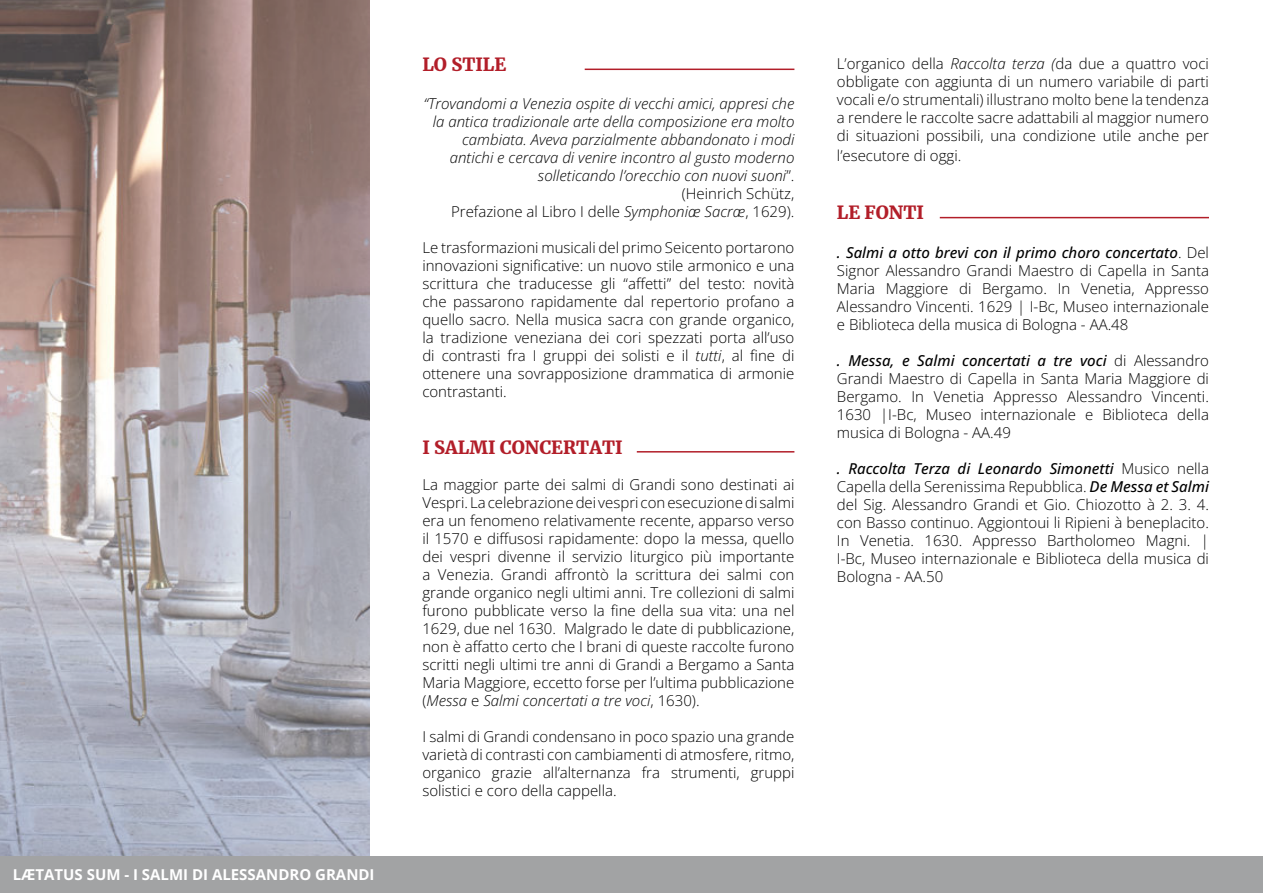
<style>
.page{position:relative;width:1263px;height:893px;background:#fff}
.page>*{position:absolute;margin:0;border:0;box-sizing:border-box;transform-origin:0 0}
.t1{font:900 18px "Merriweather";color:#b21e29}
.t2{font:300 15px/18px "Open Sans";color:#000;text-align:justify}
.t3{font:italic 300 15px/18px "Open Sans";color:#000;text-align:right}
.t4{font:700 15px "Open Sans";color:#fff}
.s1{font-style:normal}
.s2{font-style:italic}
.s3{font-weight:500;font-style:italic}
</style>
<div class="page">
<img style="left:0;top:0;width:370px;height:857px">
<div style="left:0;top:857px;width:1263px;height:36px;background:#a2a3a4"></div>
<hr style="left:585px;top:69px;width:209px;height:1px;background:#b21e29">
<hr style="left:637px;top:451px;width:157px;height:2px;background:#b21e29">
<hr style="left:940px;top:217px;width:269px;height:1px;background:#b21e29">
<p class="t4" style="left:13px;top:866px;width:363px">LÆTATUS SUM - I SALMI DI ALESSANDRO GRANDI</p>
<p class="t1" style="left:422px;top:54px;width:85px">LO STILE</p>
<p class="t3" style="left:424px;top:94px;width:372px">“Trovandomi a Venezia ospite di vecchi amici, appresi che la antica tradizionale arte della composizione era molto cambiata. Aveva parzialmente abbandonato i modi antichi e cercava di venire incontro al gusto moderno solleticando l’orecchio con nuovi suoni<span class="s1">”.<br>(Heinrich Schütz,<br>Prefazione al Libro I delle</span> Symphoniæ Sacræ<span class="s1">, 1629).</span></p>
<p class="t2" style="left:422px;top:238px;width:373px">Le trasformazioni musicali del primo Seicento portarono innovazioni significative: un nuovo stile armonico e una scrittura che traducesse gli “affetti” del testo: novità che passarono rapidamente dal repertorio profano a quello sacro. Nella musica sacra con grande organico, la tradizione veneziana dei cori spezzati porta all’uso di contrasti fra I gruppi dei solisti e il <span class="s2">tutti</span>, al fine di ottenere una sovrapposizione drammatica di armonie contrastanti.</p>
<p class="t1" style="left:422px;top:438px;width:202px">I SALMI CONCERTATI</p>
<p class="t2" style="left:422px;top:475px;width:373px">La maggior parte dei salmi di Grandi sono destinati ai Vespri. La celebrazione dei vespri con esecuzione di salmi era un fenomeno relativamente recente, apparso verso il 1570 e diffusosi rapidamente: dopo la messa, quello dei vespri divenne il servizio liturgico più importante a Venezia. Grandi affrontò la scrittura dei salmi con grande organico negli ultimi anni. Tre collezioni di salmi furono pubblicate verso la fine della sua vita: una nel 1629, due nel 1630. Malgrado le date di pubblicazione, non è affatto certo che I brani di queste raccolte furono scritti negli ultimi tre anni di Grandi a Bergamo a Santa Maria Maggiore, eccetto forse per l’ultima pubblicazione (<span class="s2">Messa</span> e <span class="s2">Salmi concertati a tre voci</span>, 1630).</p>
<p class="t2" style="left:422px;top:727px;width:373px">I salmi di Grandi condensano in poco spazio una grande varietà di contrasti con cambiamenti di atmosfere, ritmo, organico grazie all’alternanza fra strumenti, gruppi solistici e coro della cappella.</p>
<p class="t2" style="left:837px;top:54px;width:373px">L’organico della <span class="s2">Raccolta terza (</span>da due a quattro voci obbligate con aggiunta di un numero variabile di parti vocali e/o strumentali) illustrano molto bene la tendenza a rendere le raccolte sacre adattabili al maggior numero di situazioni possibili, una condizione utile anche per</p>
<p class="t2" style="left:837px;top:146px;width:126px">l’esecutore di oggi.</p>
<p class="t1" style="left:837px;top:202px;width:89px">LE FONTI</p>
<p class="t2" style="left:837px;top:243px;width:373px"><span class="s3">. Salmi a otto brevi con il primo choro concertato</span>. Del Signor Alessandro Grandi Maestro di Capella in Santa Maria Maggiore di Bergamo. In Venetia, Appresso Alessandro Vincenti. 1629 | I-Bc, Museo internazionale e Biblioteca della musica di Bologna - AA.48</p>
<p class="t2" style="left:837px;top:353px;width:373px"><span class="s3">. Messa, e Salmi concertati a tre voci</span> di Alessandro Grandi Maestro di Capella in Santa Maria Maggiore di Bergamo. In Venetia Appresso Alessandro Vincenti.<br>1630 |I-Bc, Museo internazionale e Biblioteca della musica di Bologna - AA.49</p>
<p class="t2" style="left:837px;top:459px;width:373px"><span class="s3">. Raccolta Terza di Leonardo Simonetti</span> Musico nella Capella della Serenissima Repubblica. <span class="s3">De Messa et Salmi </span>del Sig. Alessandro Grandi et Gio. Chiozotto à 2. 3. 4. con Basso continuo. Aggiontoui li Ripieni à beneplacito.<br>In Venetia. 1630. Appresso Bartholomeo Magni. | I-Bc, Museo internazionale e Biblioteca della musica di Bologna - AA.50</p>
</div>
